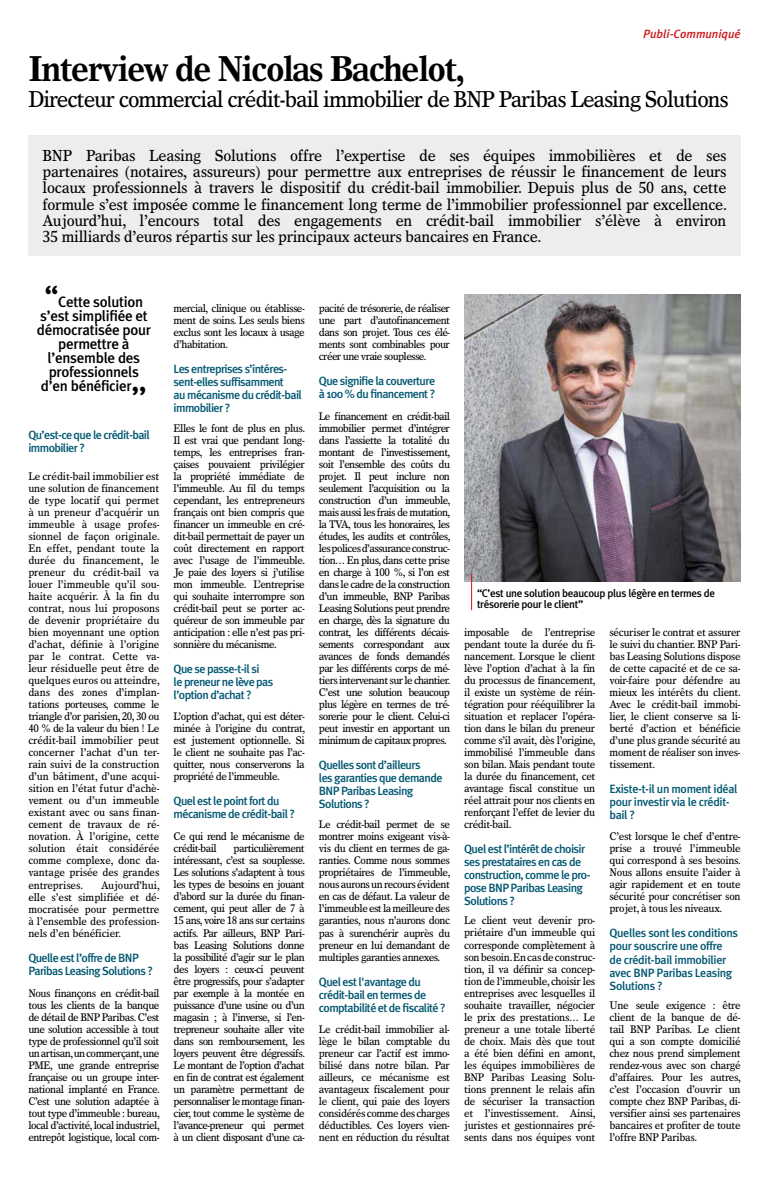
<style>
.page{position:relative;width:769px;height:1177px;background:#fff}
.page>*{position:absolute;margin:0;border:0;box-sizing:border-box;transform-origin:0 0}
.t1{font:700 36px "Times Europa";letter-spacing:-.04em;color:#000;scale:.9 1}
.t2{font:23px "Times Europa";letter-spacing:-.05em;color:#000;scale:.9 1}
.t3{font:16px/16px "Times Europa";letter-spacing:-.02em;color:#000;text-align:justify;scale:.9 1}
.t4{font:500 15px/14px "Meta Plus";letter-spacing:-.02em;color:#000;text-align:center}
.t5{font:500 12px/13px "Meta Plus";letter-spacing:-.05em;color:#005671}
.t6{font:500 12px/13px "Meta Plus";letter-spacing:-.03em;color:#005671}
.t7{font:italic 500 12px "Meta Plus";color:#cd171a}
.t8{font:11px/12px "Times Europa";letter-spacing:-.05em;color:#000;text-align:justify;scale:.9 1}
.t9{font:500 11px/11px "Meta Plus";letter-spacing:-.03em;color:#000}
.s1{font-size:30px}
</style>
<div class="page">
<div style="left:28px;top:135px;width:712px;height:121px;background:#ededed"></div>
<img style="left:464px;top:294px;width:276px;height:287px">
<hr style="left:471px;top:574px;width:1px;height:36px;background:#cd171a">
<p class="t7" style="left:643px;top:27px;width:99px">Publi-Communiqué</p>
<h1 class="t1" style="left:28px;top:47px;width:486px">Interview de Nicolas Bachelot,</h1>
<h2 class="t2" style="left:28px;top:85px;width:779px">Directeur commercial crédit-bail immobilier de BNP Paribas Leasing Solutions</h2>
<p class="t3" style="left:43px;top:148px;width:761px">BNP Paribas Leasing Solutions offre l’expertise de ses équipes immobilières et de ses partenaires (notaires, assureurs) pour permettre aux entreprises de réussir le financement de leurs locaux professionnels à travers le dispositif du crédit-bail immobilier. Depuis plus de 50 ans, cette formule s’est imposée comme le financement long terme de l’immobilier professionnel par excellence.<br>Aujourd’hui, l’encours total des engagements en crédit-bail immobilier s’élève à environ 35 milliards d’euros répartis sur les principaux acteurs bancaires en France.</p>
<h3 class="t4" style="left:37px;top:295px;width:116px"><span class="s1">“</span>Cette solution s’est simplifiée et démocratisée pour permettre à l’ensemble des professionnels d’en bénéficier<span class="s1">,,</span></h3>
<p class="t5" style="left:28px;top:428px;width:123px">Qu’est-ce que le crédit-bail immobilier ?</p>
<p class="t8" style="left:28px;top:470px;width:147px">Le crédit-bail immobilier est une solution de financement de type locatif qui permet à un preneur d’acquérir un immeuble à usage profes&shy;sionnel de façon originale.<br>En effet, pendant toute la durée du financement, le preneur du crédit-bail va louer l’immeuble qu’il sou&shy;haite acquérir. À la fin du contrat, nous lui proposons de devenir propriétaire du bien moyennant une option d’achat, définie à l’origine par le contrat. Cette va&shy;leur résiduelle peut être de quelques euros ou atteindre, dans des zones d’implan&shy;tations porteuses, comme le triangle d’or parisien, 20, 30 ou 40 % de la valeur du bien ! Le crédit-bail immobilier peut concerner l’achat d’un ter&shy;rain suivi de la construction d’un bâtiment, d’une acqui&shy;sition en l’état futur d’achè&shy;vement ou d’un immeuble existant avec ou sans finan&shy;cement de travaux de ré&shy;novation. À l’origine, cette solution était considérée comme complexe, donc da&shy;vantage prisée des grandes entreprises.</p>
<p class="t8" style="left:28px;top:878px;width:147px;text-indent:73px">Aujourd’hui, elle s’est simplifiée et dé&shy;mocratisée pour permettre à l’ensemble des profession&shy;nels d’en bénéficier.</p>
<p class="t5" style="left:28px;top:950px;width:126px">Quelle est l’offre de BNP<br>Paribas Leasing Solutions ?</p>
<p class="t8" style="left:28px;top:986px;width:147px">Nous finançons en crédit-bail tous les clients de la banque de détail de BNP Paribas. C’est une solution accessible à tout type de professionnel qu’il soit un artisan, un commerçant, une PME, une grande entreprise française ou un groupe inter&shy;national implanté en France.<br>C’est une solution adaptée à tout type d’immeuble : bureau, local d’activité, local industriel, entrepôt logistique, local com-</p>
<p class="t8" style="left:173px;top:302px;width:147px">mercial, clinique ou établisse&shy;ment de soins. Les seuls biens exclus sont les locaux à usage d’habitation.</p>
<p class="t5" style="left:173px;top:362px;width:130px">Les entreprises s’intéres&shy;sent-elles suffisamment<br>au mécanisme du crédit-bail immobilier ?</p>
<p class="t8" style="left:173px;top:422px;width:147px">Elles le font de plus en plus.<br>Il est vrai que pendant long&shy;temps, les entreprises fran&shy;çaises pouvaient privilégier la propriété immédiate de l’immeuble. Au fil du temps cependant, les entrepreneurs français ont bien compris que financer un immeuble en cré&shy;dit-bail permettait de payer un coût directement en rapport avec l’usage de l’immeuble.<br>Je paie des loyers si j’utilise mon immeuble. L’entreprise qui souhaite interrompre son crédit-bail peut se porter ac&shy;quéreur de son immeuble par anticipation : elle n’est pas pri&shy;sonnière du mécanisme.</p>
<p class="t5" style="left:173px;top:662px;width:101px">Que se passe-t-il si<br>le preneur ne lève pas l’option d’achat ?</p>
<p class="t8" style="left:173px;top:710px;width:147px">L’option d’achat, qui est déter&shy;minée à l’origine du contrat, est justement optionnelle. Si le client ne souhaite pas l’ac&shy;quitter, nous conserverons la propriété de l’immeuble.</p>
<p class="t5" style="left:173px;top:794px;width:123px">Quel est le point fort du mécanisme de crédit-bail ?</p>
<p class="t8" style="left:173px;top:830px;width:147px">Ce qui rend le mécanisme de crédit-bail</p>
<p class="t8" style="left:173px;top:842px;width:147px;text-indent:60px">particulièrement intéressant, c’est sa souplesse.<br>Les solutions s’adaptent à tous les types de besoins en jouant d’abord sur la durée du finan&shy;cement, qui peut aller de 7 à 15 ans, voire 18 ans sur certains actifs. Par ailleurs, BNP Pari&shy;bas Leasing Solutions donne la possibilité d’agir sur le plan des loyers : ceux-ci peuvent être progressifs, pour s’adapter par exemple à la montée en puissance d’une usine ou d’un magasin ; à l’inverse, si l’en&shy;trepreneur souhaite aller vite dans son remboursement, les loyers peuvent être dégressifs.<br>Le montant de l’option d’achat en fin de contrat est également un paramètre permettant de personnaliser le montage finan&shy;cier, tout comme le système de l’avance-preneur qui permet à un client disposant d’une ca-</p>
<p class="t8" style="left:319px;top:302px;width:147px">pacité de trésorerie, de réaliser une part d’autofinancement dans son projet. Tous ces élé&shy;ments sont combinables pour créer une vraie souplesse.</p>
<p class="t5" style="left:319px;top:374px;width:118px">Que signifie la couverture à 100 % du financement ?</p>
<p class="t8" style="left:319px;top:410px;width:147px">Le financement en crédit-bail immobilier permet d’intégrer dans l’assiette la totalité du montant de l’investissement, soit l’ensemble des coûts du projet. Il peut inclure non seulement l’acquisition ou la construction d’un immeuble, mais aussi les frais de mutation, la TVA, tous les honoraires, les études, les audits et contrôles, les polices d’assurance construc&shy;tion… En plus, dans cette prise en charge à 100 %, si l’on est dans le cadre de la construction d’un immeuble, BNP Paribas Leasing Solutions peut prendre en charge, dès la signature du contrat, les différents décais&shy;sements correspondant aux avances de fonds demandés par les différents corps de mé&shy;tiers intervenant sur le chantier.<br>C’est une solution beaucoup plus légère en termes de tré&shy;sorerie pour le client. Celui-ci peut investir en apportant un minimum de capitaux propres.</p>
<p class="t5" style="left:319px;top:758px;width:125px">Quelles sont d’ailleurs<br>les garanties que demande<br>BNP Paribas Leasing<br>Solutions ?</p>
<p class="t8" style="left:319px;top:818px;width:147px">Le crédit-bail permet de se montrer moins exigeant vis-à&shy;vis du client en termes de ga&shy;ranties. Comme nous sommes propriétaires de l’immeuble, nous aurons un recours évident en cas de défaut. La valeur de l’immeuble est la meilleure des garanties, nous n’aurons donc pas à surenchérir auprès du preneur en lui demandant de multiples garanties annexes.</p>
<p class="t5" style="left:319px;top:974px;width:128px">Quel est l'avantage du crédit-bail en termes de comptabilité et de fiscalité ?</p>
<p class="t8" style="left:319px;top:1022px;width:147px">Le crédit-bail immobilier al&shy;lège le bilan comptable du preneur car l’actif est immo&shy;bilisé dans notre bilan. Par ailleurs, ce mécanisme est avantageux fiscalement pour le client, qui paie des loyers considérés comme des charges déductibles. Ces loyers vien&shy;nent en réduction du résultat</p>
<p class="t9" style="left:477px;top:587px;width:239px">“C’est une solution beaucoup plus légère en termes de trésorerie pour le client”</p>
<p class="t8" style="left:464px;top:626px;width:147px">imposable de l’entreprise pendant toute la durée du fi&shy;nancement. Lorsque le client lève l’option d’achat à la fin du processus de financement, il existe un système de réin&shy;tégration pour rééquilibrer la situation et replacer l’opéra&shy;tion dans le bilan du preneur comme s’il avait, dès l’origine, immobilisé l’immeuble dans son bilan. Mais pendant toute la durée du financement, cet avantage fiscal constitue un réel attrait pour nos clients en renforçant l’effet de levier du crédit-bail.</p>
<p class="t5" style="left:464px;top:842px;width:128px">Quel est l’intérêt de choisir ses prestataires en cas de construction, comme le pro&shy;pose BNP Paribas Leasing<br>Solutions ?</p>
<p class="t8" style="left:464px;top:914px;width:147px">Le client veut devenir pro&shy;priétaire d’un immeuble qui corresponde complètement à son besoin. En cas de construc&shy;tion, il va définir sa concep&shy;tion de l’immeuble, choisir les entreprises avec lesquelles il souhaite travailler, négocier le prix des prestations… Le preneur a une totale liberté de choix. Mais dès que tout a été bien défini en amont, les équipes immobilières de BNP Paribas Leasing Solu&shy;tions prennent le relais afin de sécuriser la transaction et l’investissement. Ainsi, juristes et gestionnaires pré&shy;sents dans nos équipes vont</p>
<p class="t8" style="left:609px;top:626px;width:147px">sécuriser le contrat et assurer le suivi du chantier. BNP Pari&shy;bas Leasing Solutions dispose de cette capacité et de ce sa&shy;voir-faire pour défendre au mieux les intérêts du client.<br>Avec le crédit-bail immobi&shy;lier, le client conserve sa li&shy;berté d’action et bénéficie d’une plus grande sécurité au moment de réaliser son inves&shy;tissement.</p>
<p class="t6" style="left:609px;top:782px;width:129px">Existe-t-il un moment idéal pour investir via le crédit&shy;bail ?</p>
<p class="t8" style="left:609px;top:830px;width:147px">C’est lorsque le chef d’entre&shy;prise a trouvé l’immeuble qui correspond à ses besoins.<br>Nous allons ensuite l’aider à agir rapidement et en toute sécurité pour concrétiser son projet, à tous les niveaux.</p>
<p class="t6" style="left:609px;top:926px;width:130px">Quelles sont les conditions pour souscrire une offre<br>de crédit-bail immobilier avec BNP Paribas Leasing<br>Solutions ?</p>
<p class="t8" style="left:609px;top:998px;width:147px">Une seule exigence : être client de la banque de dé&shy;tail BNP Paribas. Le client qui a son compte domicilié chez nous prend simplement rendez-vous avec son chargé d’affaires. Pour les autres, c’est l’occasion d’ouvrir un compte chez BNP Paribas, di&shy;versifier ainsi ses partenaires bancaires et profiter de toute l’offre BNP Paribas.</p>
</div>
